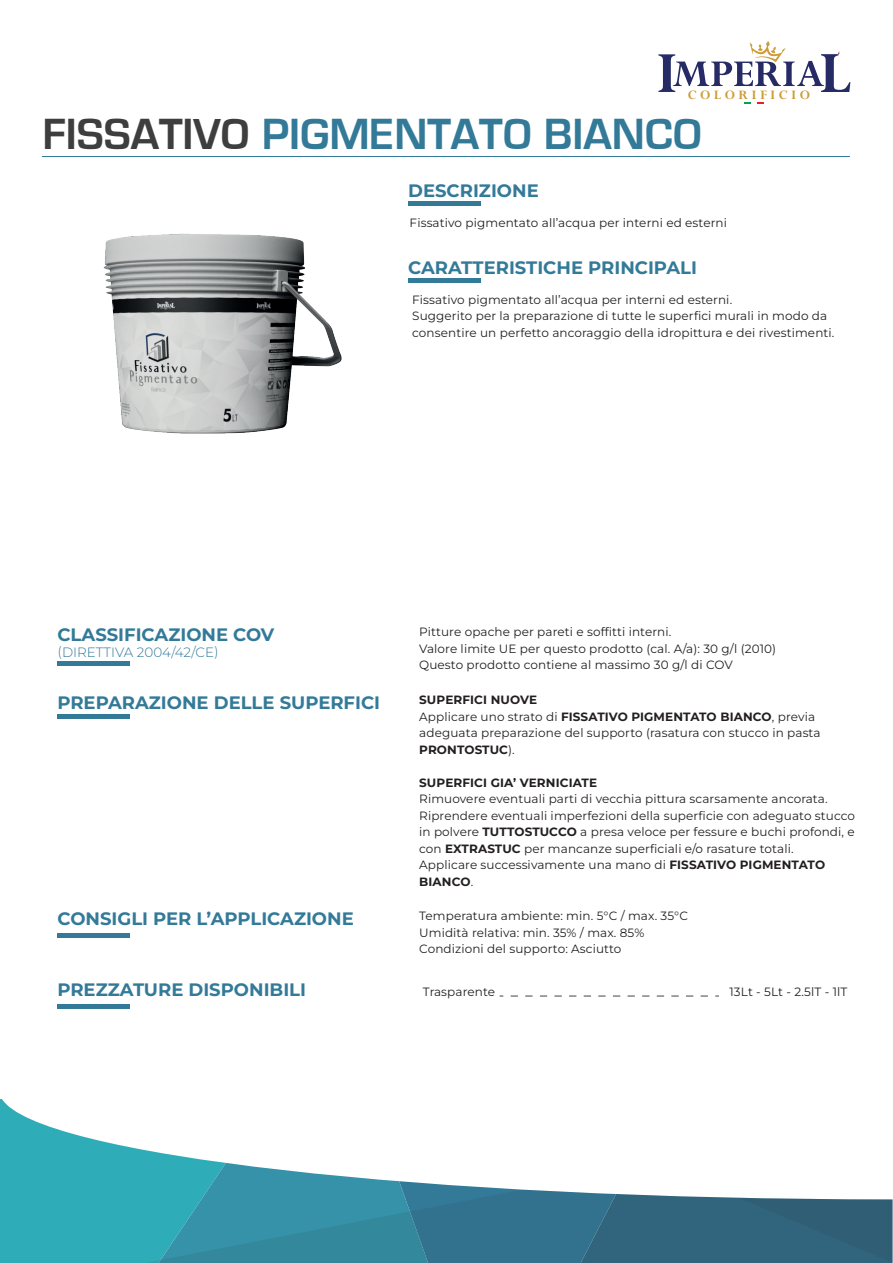
<style>
.page{position:relative;width:893px;height:1263px;background:#fff}
.page>*{position:absolute;margin:0;border:0;box-sizing:border-box;transform-origin:0 0}
.t1{font:700 45px "Eurostile";color:#337a99}
.t2{font:700 18px "Montserrat";color:#337a99}
.t3{font:700 14.4px "Perpetua";letter-spacing:.235em;color:#ce9c38}
.t4{font:300 13.5px "Montserrat";color:#337a99}
.t5{font:12px/16.5px "Montserrat";letter-spacing:.01em;color:#231f20}
.t6{font:700 12px "Montserrat";letter-spacing:.01em;color:#231f20}
.s1{color:#3e3e3f}
.s2{font-weight:700}
</style>
<div class="page">
<svg style="left:744px;top:102px;width:20px;height:2px"></svg>
<svg style="left:658px;top:41px;width:192px;height:51px"></svg>
<hr style="left:43px;top:156px;width:807px;height:1px;background:#337a99">
<div style="left:408px;top:201px;width:73px;height:5px;background:#337a99"></div>
<hr style="left:408px;top:279px;width:73px;height:4px;background:#337a99">
<div style="left:57px;top:661px;width:73px;height:5px;background:#337a99"></div>
<hr style="left:57px;top:715px;width:73px;height:4px;background:#337a99">
<div style="left:57px;top:933px;width:73px;height:5px;background:#337a99"></div>
<div style="left:57px;top:1004px;width:73px;height:5px;background:#337a99"></div>
<svg style="left:511px;top:995px;width:208px;height:2px"></svg>
<svg style="left:0;top:1099px;width:145px;height:164px;fill:#2eadb8"></svg>
<svg style="left:145px;top:1150px;width:319px;height:113px"></svg>
<svg style="left:464px;top:1186px;width:428px;height:77px;background:#497a90"></svg>
<img style="left:103px;top:233px;width:239px;height:201px">
<p class="t3" style="left:688px;top:85px;width:124px">COLORIFICIO</p>
<h1 class="t1" style="left:43px;top:116px;width:660px"><span class="s1">FISSATIVO</span> PIGMENTATO BIANCO</h1>
<h2 class="t2" style="left:408px;top:178px;width:132px">DESCRIZIONE</h2>
<p class="t5" style="left:410px;top:214px;width:319px">Fissativo pigmentato all’acqua per interni ed esterni</p>
<h2 class="t2" style="left:408px;top:256px;width:290px">CARATTERISTICHE PRINCIPALI</h2>
<h2 class="t2" style="left:57px;top:622px;width:218px">CLASSIFICAZIONE COV</h2>
<p class="t4" style="left:57px;top:643px;width:163px">(DIRETTIVA 2004/42/CE)</p>
<p class="t5" style="left:412px;top:291px;width:424px">Fissativo pigmentato all’acqua per interni ed esterni.<br>Suggerito per la preparazione di tutte le superfici murali in modo da consentire un perfetto ancoraggio della idropittura e dei rivestimenti.</p>
<p class="t5" style="left:419px;top:623px;width:358px">Pitture opache per pareti e soffitti interni.<br>Valore limite UE per questo prodotto (cal. A/a): 30 g/l (2010)<br>Questo prodotto contiene al massimo 30 g/l di COV</p>
<h2 class="t2" style="left:57px;top:691px;width:324px">PREPARAZIONE DELLE SUPERFICI</h2>
<p class="t5" style="left:419px;top:691px;width:403px"><span class="s2">SUPERFICI NUOVE<br></span>Applicare uno strato di <span class="s2">FISSATIVO PIGMENTATO BIANCO</span>, previa adeguata preparazione del supporto (rasatura con stucco in pasta <span class="s2">PRONTOSTUC</span>).</p>
<p class="t6" style="left:419px;top:774px;width:179px">SUPERFICI GIA’ VERNICIATE</p>
<p class="t5" style="left:419px;top:790px;width:437px">Rimuovere eventuali parti di vecchia pittura scarsamente ancorata.<br>Riprendere eventuali imperfezioni della superficie con adeguato stucco in polvere <span class="s2">TUTTOSTUCCO</span> a presa veloce per fessure e buchi profondi, e con <span class="s2">EXTRASTUC</span> per mancanze superficiali e/o rasature totali.<br>Applicare successivamente una mano di <span class="s2">FISSATIVO PIGMENTATO BIANCO</span>.</p>
<h2 class="t2" style="left:57px;top:907px;width:298px">CONSIGLI PER L’APPLICAZIONE</h2>
<p class="t5" style="left:419px;top:907px;width:270px">Temperatura ambiente: min. 5°C / max. 35°C<br>Umidità relativa: min. 35% / max. 85%<br>Condizioni del supporto: Asciutto</p>
<h2 class="t2" style="left:57px;top:978px;width:250px">PREZZATURE DISPONIBILI</h2>
<p class="t5" style="left:423px;top:983px;width:74px">Trasparente</p>
<p class="t5" style="left:729px;top:983px;width:119px">13Lt - 5Lt - 2.5lT - 1lT</p>
</div>
